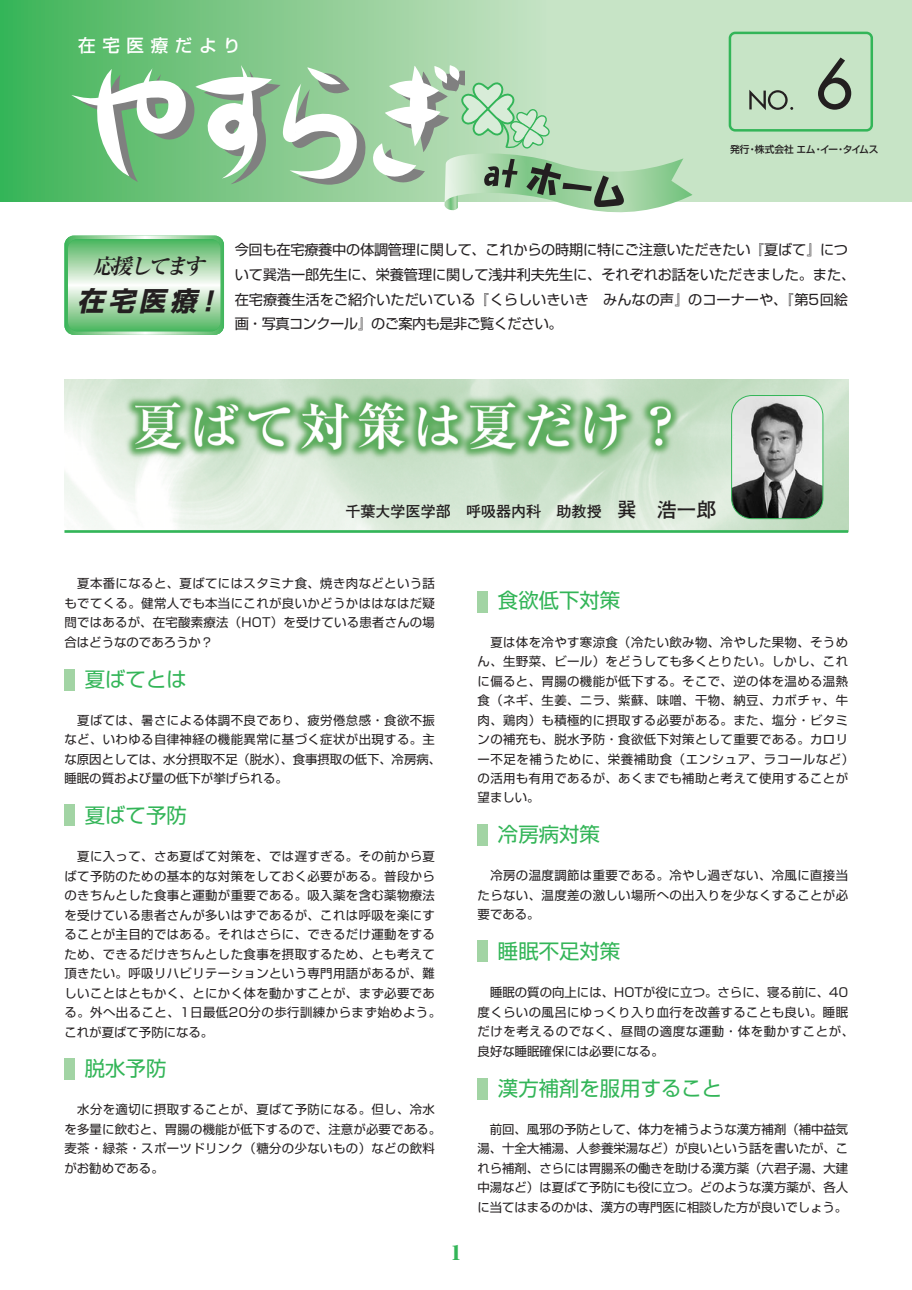
<style>
.page{position:relative;width:912px;height:1290px;background:#fff}
.page>*{position:absolute;margin:0;border:0;box-sizing:border-box;transform-origin:0 0}
.t1{font:italic 700 26.62px "Shin Go";color:#231f20}
.t2{font:italic 700 21.25px "Ryumin";color:#231f20}
.t3{font:20.38px "Shin Go";color:#33b558}
.t4{font:900 20px "Ryumin";color:#33b558}
.t5{font:500 17.5px "Shin Go";letter-spacing:.38em;color:#fff}
.t6{font:700 15.12px "Futo Go B101";color:#231f20}
.t7{font:14.12px/24.8px "Shin Go";letter-spacing:-.005em;color:#231f20}
.t8{font:12.38px/19.5px "Shin Go";letter-spacing:.03em;color:#231f20}
.t9{font:500 9.75px "Shin Go";color:#231f20}
.s1{font-size:19.88px}
</style>
<div class="page">
<img style="left:65px;top:379px;width:782px;height:151px">
<svg style="left:64px;top:236px;width:160px;height:99px;background:#7bca8a"></svg>
<div style="left:505px;top:0;width:406px;height:202px;background:#c7e4c6"></div>
<div style="left:1px;top:0;width:545px;height:202px;background:linear-gradient(to right,#3fb357,#c8e2c3)"></div>
<svg style="left:71px;top:65px;width:295px;height:120px"></svg>
<svg style="left:372px;top:65px;width:320px;height:148px"></svg>
<div style="left:728px;top:32px;width:144px;height:100px;background:#c7e4c6;border:2px solid #33b558;border-radius:5px"></div>
<svg style="left:749px;top:90px;width:44px;height:20px"></svg>
<svg style="left:818px;top:57px;width:33px;height:53px"></svg>
<svg style="left:68px;top:239px;width:152px;height:92px;background:#a4d7a9"></svg>
<img style="left:731px;top:396px;width:91px;height:123px;border-radius:20px">
<div style="left:731px;top:395px;width:92px;height:124px;border:1px solid #33b558;border-radius:20px"></div>
<hr style="left:64px;top:530px;width:783px;height:3px;background:#33b558">
<div style="left:64px;top:669px;width:11px;height:21px;background:#a2d4a4"></div>
<div style="left:477px;top:591px;width:11px;height:21px;background:#a2d4a4"></div>
<div style="left:477px;top:824px;width:11px;height:21px;background:#a2d4a4"></div>
<div style="left:477px;top:941px;width:11px;height:21px;background:#a2d4a4"></div>
<div style="left:477px;top:1078px;width:11px;height:21px;background:#a2d4a4"></div>
<div style="left:64px;top:804px;width:11px;height:22px;background:#a2d4a4"></div>
<div style="left:64px;top:1058px;width:11px;height:22px;background:#a2d4a4"></div>
<h3 class="t5" style="left:78px;top:39px;width:164px">在宅医療だより</h3>
<p class="t9" style="left:730px;top:146px;width:150px">発行・株式会社エム・イー・タイムス</p>
<h2 class="t2" style="left:93px;top:258px;width:117px">応援してます</h2>
<h1 class="t1" style="left:77px;top:291px;width:151px">在宅医療！</h1>
<p class="t7" style="left:234px;top:239px;width:622px">今回も在宅療養中の体調管理に関して、これからの時期に特にご注意いただきたい『夏ばて』について巽浩一郎先生に、栄養管理に関して浅井利夫先生に、それぞれお話をいただきました。また、在宅療養生活をご紹介いただいている『くらしいきいき　みんなの声』のコーナーや、『第5回絵画・写真コンクール』のご案内も是非ご覧ください。</p>
<p class="t6" style="left:345px;top:506px;width:372px">千葉大学医学部　呼吸器内科　助教授　<span class="s1">巽　浩一郎</span></p>
<p class="t8" style="left:64px;top:575px;width:372px;text-align:justify;text-indent:13px">夏本番になると、夏ばてにはスタミナ食、焼き肉などという話もでてくる。健常人でも本当にこれが良いかどうかははなはだ疑問ではあるが、在宅酸素療法（HOT）を受けている患者さんの場合はどうなのであろうか？</p>
<h3 class="t3" style="left:85px;top:671px;width:103px">夏ばてとは</h3>
<p class="t8" style="left:64px;top:712px;width:378px;text-indent:13px">夏ばては、暑さによる体調不良であり、疲労倦怠感・食欲不振など、いわゆる自律神経の機能異常に基づく症状が出現する。主な原因としては、水分摂取不足（脱水）、食事摂取の低下、冷房病、睡眠の質および量の低下が挙げられる。</p>
<h3 class="t3" style="left:85px;top:808px;width:103px">夏ばて予防</h3>
<p class="t8" style="left:64px;top:848px;width:378px;text-indent:13px">夏に入って、さあ夏ばて対策を、では遅すぎる。その前から夏ばて予防のための基本的な対策をしておく必要がある。普段からのきちんとした食事と運動が重要である。吸入薬を含む薬物療法を受けている患者さんが多いはずであるが、これは呼吸を楽にすることが主目的ではある。それはさらに、できるだけ運動をするため、できるだけきちんとした食事を摂取するため、とも考えて頂きたい。呼吸リハビリテーションという専門用語があるが、難しいことはともかく、とにかく体を動かすことが、まず必要である。外へ出ること、1日最低20分の歩行訓練からまず始めよう。これが夏ばて予防になる。</p>
<h3 class="t3" style="left:85px;top:1061px;width:83px">脱水予防</h3>
<p class="t8" style="left:64px;top:1101px;width:378px;text-indent:13px">水分を適切に摂取することが、夏ばて予防になる。但し、冷水を多量に飲むと、胃腸の機能が低下するので、注意が必要である。麦茶・緑茶・スポーツドリンク（糖分の少ないもの）などの飲料がお勧めである。</p>
<h3 class="t4" style="left:451px;top:1246px;width:11px">1</h3>
<h3 class="t3" style="left:498px;top:593px;width:124px">食欲低下対策</h3>
<p class="t8" style="left:477px;top:634px;width:378px;text-indent:13px">夏は体を冷やす寒涼食（冷たい飲み物、冷やした果物、そうめん、生野菜、ビール）をどうしても多くとりたい。しかし、これに偏ると、胃腸の機能が低下する。そこで、逆の体を温める温熱食（ネギ、生姜、ニラ、紫蘇、味噌、干物、納豆、カボチャ、牛肉、鶏肉）も積極的に摂取する必要がある。また、塩分・ビタミンの補充も、脱水予防・食欲低下対策として重要である。カロリー不足を補うために、栄養補助食（エンシュア、ラコールなど）の活用も有用であるが、あくまでも補助と考えて使用することが望ましい。</p>
<h3 class="t3" style="left:498px;top:827px;width:103px">冷房病対策</h3>
<p class="t8" style="left:477px;top:867px;width:372px;text-align:justify;text-indent:13px">冷房の温度調節は重要である。冷やし過ぎない、冷風に直接当たらない、温度差の激しい場所への出入りを少なくすることが必要である。</p>
<h3 class="t3" style="left:498px;top:944px;width:124px">睡眠不足対策</h3>
<p class="t8" style="left:477px;top:984px;width:378px;text-indent:12px">睡眠の質の向上には、HOTが役に立つ。さらに、寝る前に、40度くらいの風呂にゆっくり入り血行を改善することも良い。睡眠だけを考えるのでなく、昼間の適度な運動・体を動かすことが、良好な睡眠確保には必要になる。</p>
<h3 class="t3" style="left:498px;top:1080px;width:226px">漢方補剤を服用すること</h3>
<p class="t8" style="left:477px;top:1121px;width:372px;text-align:justify;text-indent:12px">前回、風邪の予防として、体力を補うような漢方補剤（補中益気湯、十全大補湯、人参養栄湯など）が良いという話を書いたが、これら補剤、さらには胃腸系の働きを助ける漢方薬（六君子湯、大建中湯など）は夏ばて予防にも役に立つ。どのような漢方薬が、各人に当てはまるのかは、漢方の専門医に相談した方が良いでしょう。</p>
</div>
